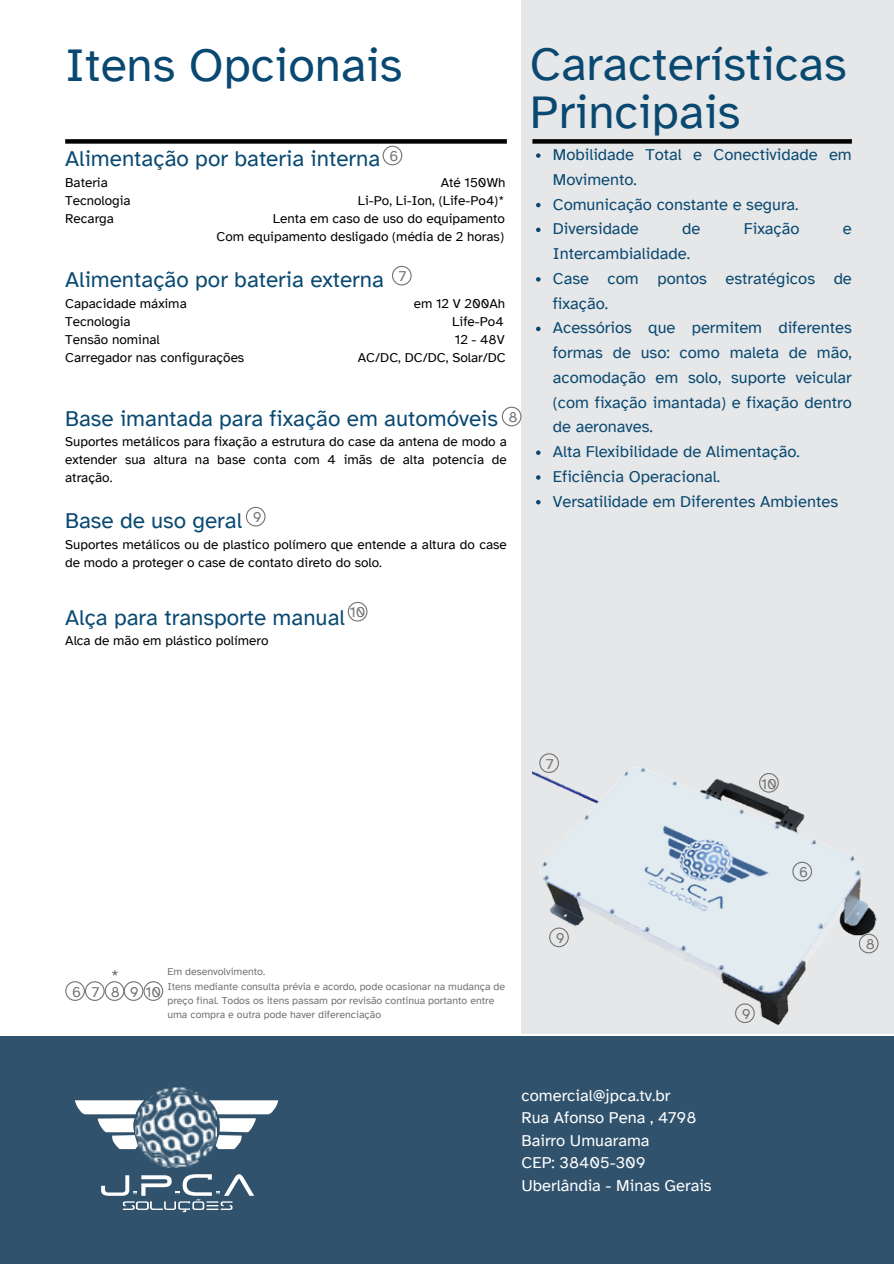
<style>
.page{position:relative;width:894px;height:1264px;background:#fff}
.page>*{position:absolute;margin:0;border:0;box-sizing:border-box;transform-origin:0 0}
.t1{font:48px/47.2px "Atkinson Hyperlegible";color:#094971}
.t2{font:22.5px "Atkinson Hyperlegible";color:#094971}
.t3{font:19.5px "Atkinson Hyperlegible";color:#737373}
.t4{font:16.5px/24.8px "Atkinson Hyperlegible";color:#094971}
.t5{font:16.5px/22.5px "Atkinson Hyperlegible";color:#fff}
.t6{font:15px "Atkinson Hyperlegible";color:#737373}
.t7{font:13.5px/18px "Atkinson Hyperlegible";color:#000;text-align:right}
.t8{font:10.5px/14px "Atkinson Hyperlegible";color:#737373}
</style>
<div class="page">
<div style="left:0;top:1036px;width:893px;height:227px;background:#30526c"></div>
<img style="left:141px;top:1087px;width:72px;height:80px">
<svg style="left:75px;top:1100px;width:69px;height:49px"></svg>
<svg style="left:209px;top:1100px;width:69px;height:49px"></svg>
<svg style="left:101px;top:1174px;width:153px;height:38px"></svg>
<div style="left:521px;top:0;width:372px;height:1033px;background:#e6e7e8"></div>
<div style="left:65px;top:139px;width:441px;height:5px;background:#000"></div>
<div style="left:532px;top:139px;width:319px;height:5px;background:#000"></div>
<svg style="left:382px;top:146px;width:20px;height:19px"></svg>
<svg style="left:392px;top:266px;width:19px;height:19px"></svg>
<svg style="left:501px;top:406px;width:20px;height:20px"></svg>
<svg style="left:246px;top:507px;width:19px;height:19px"></svg>
<svg style="left:348px;top:602px;width:19px;height:19px"></svg>
<svg style="left:536px;top:153px;width:4px;height:5px"></svg>
<svg style="left:536px;top:203px;width:4px;height:4px"></svg>
<svg style="left:536px;top:227px;width:4px;height:5px"></svg>
<svg style="left:536px;top:277px;width:4px;height:4px"></svg>
<svg style="left:536px;top:326px;width:4px;height:5px"></svg>
<svg style="left:536px;top:450px;width:4px;height:5px"></svg>
<svg style="left:536px;top:475px;width:4px;height:4px"></svg>
<svg style="left:536px;top:500px;width:4px;height:4px"></svg>
<svg style="left:65px;top:981px;width:98px;height:19px"></svg>
<img style="left:532px;top:768px;width:345px;height:258px">
<svg style="left:792px;top:861px;width:19px;height:20px"></svg>
<svg style="left:539px;top:753px;width:20px;height:20px"></svg>
<svg style="left:858px;top:933px;width:20px;height:20px"></svg>
<svg style="left:549px;top:927px;width:19px;height:20px"></svg>
<svg style="left:734px;top:1003px;width:20px;height:20px"></svg>
<svg style="left:758px;top:773px;width:20px;height:19px"></svg>
<h1 class="t1" style="left:65px;top:41px;width:338px">Itens Opcionais</h1>
<h3 class="t2" style="left:65px;top:144px;width:316px">Alimentação por bateria interna</h3>
<h3 class="t7" style="left:65px;top:174px;width:44px">Bateria</h3>
<h3 class="t7" style="left:440px;top:174px;width:66px">Até 150Wh</h3>
<h3 class="t7" style="left:65px;top:192px;width:67px">Tecnologia</h3>
<h3 class="t7" style="left:357px;top:192px;width:148px">Li-Po, Li-Ion, (Life-Po4)*</h3>
<h3 class="t7" style="left:65px;top:210px;width:50px">Recarga</h3>
<h3 class="t7" style="left:216px;top:210px;width:290px">Lenta em caso de uso do equipamento<br>Com equipamento desligado (média de 2 horas)</h3>
<p class="t2" style="left:65px;top:266px;width:320px">Alimentação por bateria externa</p>
<p class="t7" style="left:65px;top:294px;width:123px">Capacidade máxima</p>
<p class="t7" style="left:413px;top:294px;width:93px">em 12 V 200Ah</p>
<p class="t7" style="left:65px;top:312px;width:67px">Tecnologia</p>
<p class="t7" style="left:452px;top:312px;width:53px">Life-Po4</p>
<p class="t7" style="left:65px;top:330px;width:96px">Tensão nominal</p>
<p class="t7" style="left:455px;top:330px;width:51px">12 - 48V</p>
<p class="t7" style="left:65px;top:348px;width:180px">Carregador nas configurações</p>
<p class="t7" style="left:358px;top:348px;width:149px">AC/DC, DC/DC, Solar/DC</p>
<p class="t6" style="left:389px;top:147px;width:10px">6</p>
<p class="t6" style="left:398px;top:267px;width:9px">7</p>
<p class="t2" style="left:65px;top:404px;width:434px">Base imantada para fixação em automóveis</p>
<p class="t7" style="left:65px;top:433px;width:443px;text-align:justify">Suportes metálicos para fixação a estrutura do case da antena de modo a extender sua altura na base conta com 4 imãs de alta potencia de atração.</p>
<p class="t2" style="left:65px;top:507px;width:178px">Base de uso geral</p>
<p class="t7" style="left:65px;top:535px;width:443px;text-align:left">Suportes metálicos ou de plastico polímero que entende a altura do case de modo a proteger o case de contato direto do solo.</p>
<p class="t6" style="left:508px;top:408px;width:11px">8</p>
<p class="t6" style="left:252px;top:508px;width:10px">9</p>
<p class="t6" style="left:349px;top:603px;width:17px">10</p>
<p class="t2" style="left:65px;top:603px;width:281px">Alça para transporte manual</p>
<p class="t7" style="left:65px;top:632px;width:205px">Alca de mão em plástico polímero</p>
<h3 class="t1" style="left:529px;top:41px;width:318px">Características<br>Principais</h3>
<p class="t4" style="left:552px;top:142px;width:300px">Mobilidade Total e Conectividade em<br>Movimento.</p>
<p class="t4" style="left:552px;top:192px;width:247px">Comunicação constante e segura.</p>
<p class="t4" style="left:552px;top:216px;width:87px">Diversidade</p>
<p class="t4" style="left:682px;top:216px;width:20px">de</p>
<p class="t4" style="left:743px;top:216px;width:57px">Fixação</p>
<p class="t4" style="left:842px;top:216px;width:10px">e</p>
<p class="t4" style="left:552px;top:241px;width:139px">Intercambialidade.</p>
<p class="t4" style="left:552px;top:266px;width:300px">Case com pontos estratégicos de fixação.</p>
<p class="t4" style="left:552px;top:315px;width:300px;text-align:justify">Acessórios que permitem diferentes formas de uso: como maleta de mão, acomodação em solo, suporte veicular (com fixação imantada) e fixação dentro de aeronaves.</p>
<p class="t4" style="left:552px;top:439px;width:248px">Alta Flexibilidade de Alimentação.</p>
<p class="t4" style="left:552px;top:464px;width:169px">Eficiência Operacional.</p>
<p class="t4" style="left:552px;top:489px;width:287px">Versatilidade em Diferentes Ambientes</p>
<p class="t6" style="left:546px;top:754px;width:9px">7</p>
<p class="t3" style="left:111px;top:964px;width:10px">*</p>
<p class="t8" style="left:167px;top:964px;width:99px">Em desenvolvimento.</p>
<p class="t8" style="left:167px;top:979px;width:339px">Itens mediante consulta prévia e acordo, pode ocasionar na mudança de preço final. Todos os itens passam por revisão continua portanto entre uma compra e outra pode haver diferenciação</p>
<p class="t6" style="left:72px;top:982px;width:10px">6</p>
<p class="t6" style="left:92px;top:982px;width:9px">7</p>
<p class="t6" style="left:111px;top:982px;width:11px">8</p>
<p class="t6" style="left:130px;top:982px;width:33px">9 10</p>
<p class="t6" style="left:556px;top:928px;width:10px">9</p>
<p class="t5" style="left:521px;top:1083px;width:192px">comercial@jpca.tv.br<br>Rua Afonso Pena , 4798<br>Bairro Umuarama<br>CEP: 38405-309<br>Uberlândia - Minas Gerais</p>
<p class="t6" style="left:760px;top:774px;width:17px">10</p>
<p class="t6" style="left:799px;top:863px;width:10px">6</p>
<p class="t6" style="left:741px;top:1004px;width:10px">9</p>
<p class="t6" style="left:865px;top:935px;width:11px">8</p>
</div>
